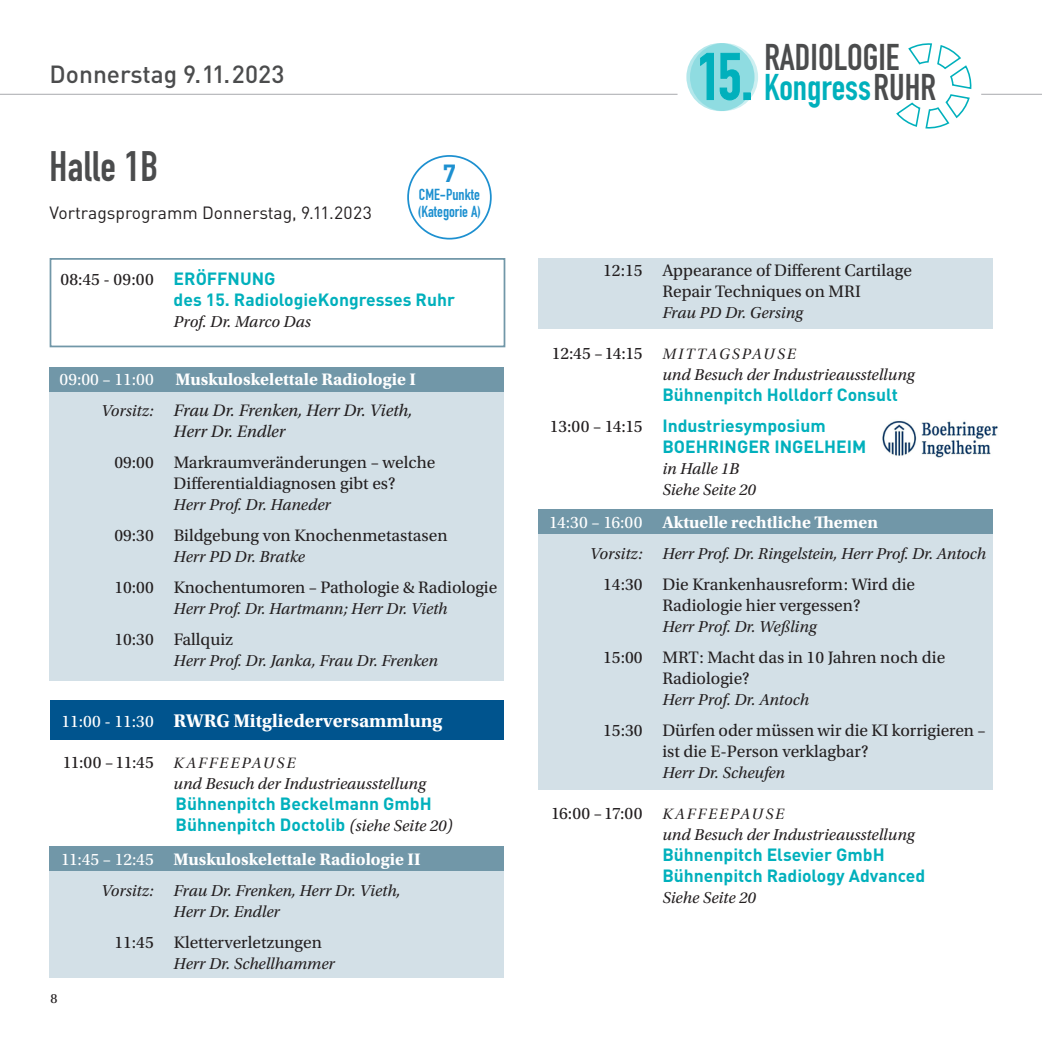
<style>
.page{position:relative;width:1042px;height:1042px;background:#fff}
.page>*{position:absolute;margin:0;border:0;box-sizing:border-box;transform-origin:0 0}
.Raum-Headline{font:42px "DIN Engschrift";letter-spacing:.01em;color:#4b4c4d}
.t1{font:36.75px "DIN Engschrift";color:#00b0bc}
.t2{font:36.75px "DIN Engschrift";color:#4b4c4d}
.t3{font:500 24.5px "DIN";color:#4b4c4d}
.Healine_2{font:700 24.5px "DIN";color:#1d90d0}
.grund_Programm{font:700 19.25px "Utopia Std";color:#fff}
.grund_Programm-2{font:17.5px/21px "Utopia Std";color:#231f20}
.grund_Programm-3{font:700 17.5px/21px "DIN";color:#00b0bc}
.grund_Programm-4{font:700 17.5px "Utopia Std";color:#fff}
.grund_Programm-5{font:italic 17.5px/21px "Utopia Std";color:#231f20}
.Healine_2-2{font:17.5px "DIN";color:#231f20}
.grund_Programm-6{font:italic 16.62px/21px "Utopia Std";color:#231f20}
.grund_Programm-7{font:15.75px "Utopia Std Subh It";letter-spacing:.125em;color:#231f20}
.Healine_2-3{font:15.75px/17.5px "DIN Engschrift";color:#1d90d0}
.t4{font:14px "Utopia Std";color:#231f20}
.s1{font-size:64.92px}
.s2{color:#4b4c4d}
.s3{font-family:"Utopia Std";font-weight:400;color:#231f20}
.s4{font-weight:400}
.s5{font-size:16.62px}
.s6{font-weight:400;font-size:17.5px}
.s7{font-family:"Utopia Std Subh It";font-size:15.75px}
.s8{font-family:"Utopia Std";font-weight:400;font-style:italic;font-size:16.62px;color:#231f20}
.s9{font-family:"Utopia Std";font-size:17.5px}
</style>
<div class="page">
<div style="left:50px;top:380px;width:454px;height:301px;background:#d3e0e7"></div>
<div style="left:538px;top:526px;width:454px;height:264px;background:#d3e0e7"></div>
<div style="left:50px;top:856px;width:454px;height:121px;background:#d3e0e7"></div>
<div style="left:50px;top:846px;width:454px;height:25px;background:#7197a8"></div>
<div style="left:50px;top:367px;width:454px;height:25px;background:#7197a8"></div>
<div style="left:538px;top:508px;width:454px;height:25px;background:#7197a8"></div>
<div style="left:50px;top:700px;width:454px;height:39px;background:#00548e"></div>
<div style="left:538px;top:258px;width:454px;height:70px;background:#d3e0e7"></div>
<div style="left:407px;top:155px;width:85px;height:84px;border:2px solid #1d90d0;border-radius:50%"></div>
<hr style="left:0;top:94px;width:677px;height:1px;background:#a8a9ad">
<hr style="left:981px;top:94px;width:61px;height:1px;background:#a8a9ad">
<svg style="left:896px;top:43px;width:76px;height:86px"></svg>
<svg style="left:686px;top:43px;width:68px;height:68px"></svg>
<svg style="left:690px;top:43px;width:68px;height:68px;background:#97dee3"></svg>
<svg style="left:700px;top:52px;width:40px;height:49px;background:#78d4db"></svg>
<div style="left:743px;top:92px;width:7px;height:8px;border:1px solid #00b0bc"></div>
<div style="left:50px;top:258px;width:455px;height:89px;border:2px solid #7197a8"></div>
<img style="left:882px;top:421px;width:116px;height:36px">
<h2 class="t2" style="left:764px;top:36px;width:137px">RADIOLOGIE</h2>
<h2 class="t1" style="left:697px;top:66px;width:240px"><span class="s1">15.</span> ongress<span class="s2">RUHR</span></h2>
<h3 class="t3" style="left:50px;top:59px;width:236px">Donnerstag 9.11.2023</h3>
<h2 class="t1" style="left:764px;top:66px;width:17px">K</h2>
<p class="Raum-Headline" style="left:50px;top:142px;width:110px">Halle 1B</p>
<p class="Healine_2-2" style="left:50px;top:202px;width:324px">Vortragsprogramm Donnerstag, 9.11.2023</p>
<p class="Healine_2" style="left:443px;top:157px;width:15px">7</p>
<p class="Healine_2-3" style="left:418px;top:185px;width:65px">CME-Punkte (Kategorie A)</p>
<p class="grund_Programm-3" style="left:174px;top:267px;width:283px;text-indent:-113px"><span class="s3">08:45 - 09:00</span> ERÖFFNUNG<br>des 15. RadiologieKongresses Ruhr</p>
<p class="grund_Programm-6" style="left:174px;top:311px;width:139px">Prof. Dr. Marco Das</p>
<p class="grund_Programm-4" style="left:60px;top:369px;width:358px"><span class="s4">09:00 – 11:00</span> Muskuloskelettale Radiologie I</p>
<p class="grund_Programm-5" style="left:174px;top:400px;width:240px;text-indent:-73px"><span class="s5">Vorsitz:</span> Frau Dr. Frenken, Herr Dr. Vieth,<br>Herr Dr. Endler</p>
<p class="grund_Programm-2" style="left:174px;top:452px;width:263px;text-indent:-59px">09:00 Markraumveränderungen – welche<br>Differentialdiagnosen gibt es?</p>
<p class="grund_Programm-6" style="left:174px;top:494px;width:159px">Herr Prof. Dr. Haneder</p>
<p class="grund_Programm-2" style="left:114px;top:525px;width:335px">09:30 Bildgebung von Knochenmetastasen</p>
<p class="grund_Programm-6" style="left:174px;top:546px;width:133px">Herr PD Dr. Bratke</p>
<p class="grund_Programm-2" style="left:114px;top:577px;width:384px">10:00 Knochentumoren – Pathologie &amp; Radiologie</p>
<p class="grund_Programm-6" style="left:174px;top:598px;width:275px">Herr Prof. Dr. Hartmann; Herr Dr. Vieth</p>
<p class="grund_Programm-2" style="left:114px;top:629px;width:120px">10:30 Fallquiz</p>
<p class="grund_Programm-6" style="left:174px;top:650px;width:266px">Herr Prof. Dr. Janka, Frau Dr. Frenken</p>
<p class="grund_Programm" style="left:61px;top:710px;width:382px"><span class="s6">11:00 - 11:30</span> RWRG Mitgliederversammlung</p>
<p class="grund_Programm-2" style="left:63px;top:752px;width:234px">11:00 –11:45 <span class="s7">KAFFEEPAUSE</span></p>
<p class="grund_Programm-6" style="left:174px;top:773px;width:254px">und Besuch der Industrieausstellung</p>
<p class="grund_Programm-3" style="left:176px;top:793px;width:257px">Bühnenpitch Beckelmann GmbH</p>
<p class="grund_Programm-3" style="left:176px;top:814px;width:279px">Bühnenpitch Doctolib <span class="s8">(siehe Seite 20)</span></p>
<p class="grund_Programm-4" style="left:61px;top:849px;width:361px"><span class="s4">11:45 – 12:45</span> Muskuloskelettale Radiologie II</p>
<p class="grund_Programm-6" style="left:174px;top:880px;width:228px;text-indent:-73px">Vorsitz: Frau Dr. Frenken, Herr Dr. Vieth,<br>Herr Dr. Endler</p>
<p class="grund_Programm-2" style="left:114px;top:931px;width:209px">11:45 Kletterverletzungen</p>
<p class="grund_Programm-6" style="left:174px;top:953px;width:163px">Herr Dr. Schellhammer</p>
<p class="t4" style="left:51px;top:990px;width:8px">8</p>
<p class="grund_Programm-2" style="left:603px;top:260px;width:310px;text-align:center">12:15 Appearance of Different Cartilage<br>Repair Techniques on MRI</p>
<p class="grund_Programm-6" style="left:662px;top:302px;width:142px">Frau PD Dr. Gersing</p>
<p class="grund_Programm-7" style="left:552px;top:345px;width:246px"><span class="s9">12:45 –14:15</span> MITTAGSPAUSE</p>
<p class="grund_Programm-6" style="left:662px;top:364px;width:254px">und Besuch der Industrieausstellung</p>
<p class="grund_Programm-3" style="left:662px;top:383px;width:237px">Bühnenpitch Holldorf Consult</p>
<p class="grund_Programm-3" style="left:662px;top:414px;width:205px;text-indent:-113px"><span class="s3">13:00 – 14:15</span> Industriesymposium<br>BOEHRINGER INGELHEIM</p>
<p class="grund_Programm-6" style="left:662px;top:458px;width:95px">in Halle 1B<br>Siehe Seite 20</p>
<p class="grund_Programm-4" style="left:549px;top:512px;width:330px"><span class="s4">14:30 – 16:00</span> Aktuelle rechtliche Themen</p>
<p class="grund_Programm-6" style="left:590px;top:543px;width:398px">Vorsitz: Herr Prof. Dr. Ringelstein, Herr Prof. Dr. Antoch</p>
<p class="grund_Programm-2" style="left:603px;top:574px;width:313px;text-align:center">14:30 Die Krankenhausreform: Wird die<br>Radiologie hier vergessen?</p>
<p class="grund_Programm-6" style="left:662px;top:616px;width:156px">Herr Prof. Dr. Weßling</p>
<p class="grund_Programm-2" style="left:662px;top:647px;width:284px;text-indent:-59px">15:00 MRT: Macht das in 10 Jahren noch die<br>Radiologie?</p>
<p class="grund_Programm-6" style="left:662px;top:689px;width:148px">Herr Prof. Dr. Antoch</p>
<p class="grund_Programm-2" style="left:662px;top:720px;width:325px;text-indent:-59px">15:30 Dürfen oder müssen wir die KI korrigieren – ist die E-Person verklagbar?</p>
<p class="grund_Programm-6" style="left:662px;top:762px;width:124px">Herr Dr. Scheufen</p>
<p class="grund_Programm-2" style="left:551px;top:802px;width:235px">16:00 –17:00 <span class="s7">KAFFEEPAUSE</span></p>
<p class="grund_Programm-6" style="left:662px;top:824px;width:254px">und Besuch der Industrieausstellung</p>
<p class="grund_Programm-3" style="left:662px;top:843px;width:264px">Bühnenpitch Elsevier GmbH<br>Bühnenpitch Radiology Advanced</p>
<p class="grund_Programm-6" style="left:662px;top:887px;width:95px">Siehe Seite 20</p>
</div>
